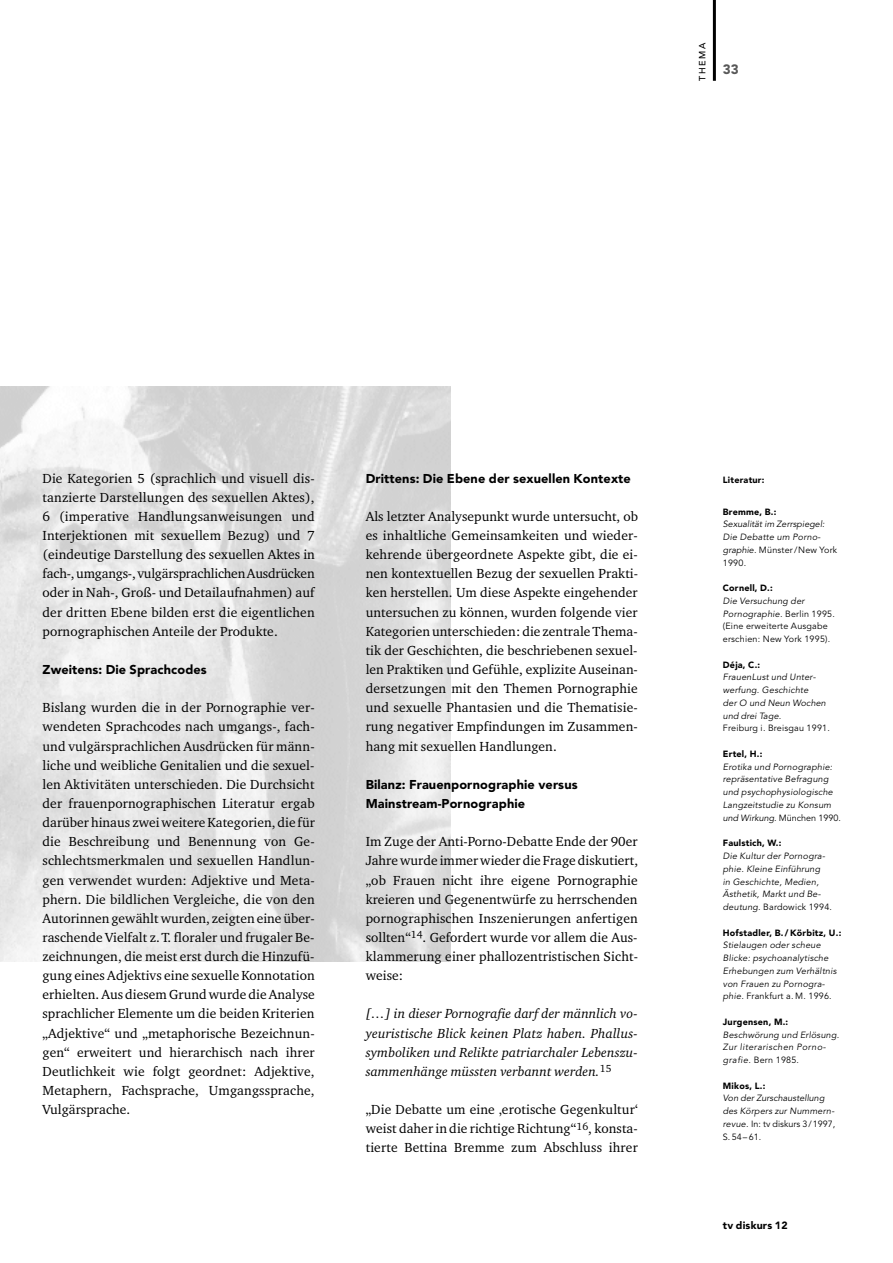
<style>
.page{position:relative;width:893px;height:1263px;background:#fff}
.page>*{position:absolute;margin:0;border:0;box-sizing:border-box;transform-origin:0 0}
.t1{font:13.5px/19.2px "Charter BT";letter-spacing:.01em;color:#000;text-align:justify}
.t2{font:italic 13.5px/19.2px "Charter BT";letter-spacing:.005em;color:#000;text-align:justify}
.t3{font:900 13.5px "Avenir";color:#585858}
.t4{font:900 12.75px/19.2px "Avenir";letter-spacing:.01em;color:#000}
.t5{font:900 10.5px "Avenir";letter-spacing:.02em;color:#000}
.t6{font:italic 9px/12.8px "Avenir";letter-spacing:.02em;color:#000}
.t7{font:900 9px "Avenir";letter-spacing:.025em;color:#000}
.t8{font:9px/12.8px "Avenir";letter-spacing:.02em;color:#000}
.t9{font:500 9px "Avenir";letter-spacing:.165em;color:#000}
.s1{font-style:normal}
.s2{font-style:italic}
</style>
<div class="page">
<img style="left:0;top:387px;width:451px;height:574px">
<hr style="left:713px;top:0;width:3px;height:81px;background:#000">
<p class="t9" style="left:699px;top:81px;width:39px;rotate:-90deg">THEMA</p>
<p class="t3" style="left:723px;top:64px;width:17px">33</p>
<p class="t1" style="left:43px;top:470px;width:274px">Die Kategorien 5 (sprachlich und visuell dis&shy;tanzierte Darstellungen des sexuellen Aktes), 6 (imperative Handlungsanweisungen und Interjektionen mit sexuellem Bezug) und 7 (eindeutige Darstellung des sexuellen Aktes in fach-, umgangs-, vulgärsprachlichen Ausdrücken oder in Nah-, Groß- und Detailaufnahmen) auf der dritten Ebene bilden erst die eigentlichen pornographischen Anteile der Produkte.</p>
<p class="t4" style="left:43px;top:661px;width:166px">Zweitens: Die Sprachcodes</p>
<p class="t1" style="left:43px;top:699px;width:274px">Bislang wurden die in der Pornographie ver&shy;wendeten Sprachcodes nach umgangs-, fach&shy;und vulgärsprachlichen Ausdrücken für männ&shy;liche und weibliche Genitalien und die sexuel&shy;len Aktivitäten unterschieden. Die Durchsicht der frauenpornographischen Literatur ergab darüber hinaus zwei weitere Kategorien, die für die Beschreibung und Benennung von Ge&shy;schlechtsmerkmalen und sexuellen Handlun&shy;gen verwendet wurden: Adjektive und Meta&shy;phern. Die bildlichen Vergleiche, die von den Autorinnen gewählt wurden, zeigten eine über&shy;raschende Vielfalt z.T. floraler und frugaler Be&shy;zeichnungen, die meist erst durch die Hinzufü&shy;gung eines Adjektivs eine sexuelle Konnotation erhielten. Aus diesem Grund wurde die Analyse sprachlicher Elemente um die beiden Kriterien „Adjektive“ und „metaphorische Bezeichnun&shy;gen“ erweitert und hierarchisch nach ihrer Deutlichkeit wie folgt geordnet: Adjektive, Metaphern, Fachsprache, Umgangssprache, Vulgärsprache.</p>
<p class="t4" style="left:366px;top:470px;width:267px">Drittens: Die Ebene der sexuellen Kontexte</p>
<p class="t1" style="left:366px;top:508px;width:274px">Als letzter Analysepunkt wurde untersucht, ob es inhaltliche Gemeinsamkeiten und wieder&shy;kehrende übergeordnete Aspekte gibt, die ei&shy;nen kontextuellen Bezug der sexuellen Prakti&shy;ken herstellen. Um diese Aspekte eingehender untersuchen zu können, wurden folgende vier Kategorien unterschieden: die zentrale Thema&shy;tik der Geschichten, die beschriebenen sexuel&shy;len Praktiken und Gefühle, explizite Auseinan&shy;dersetzungen mit den Themen Pornographie und sexuelle Phantasien und die Thematisie&shy;rung negativer Empfindungen im Zusammen&shy;hang mit sexuellen Handlungen.</p>
<p class="t4" style="left:366px;top:776px;width:213px">Bilanz: Frauenpornographie versus<br>Mainstream-Pornographie</p>
<p class="t1" style="left:366px;top:833px;width:274px">Im Zuge der Anti-Porno-Debatte Ende der 90er Jahre wurde immer wieder die Frage diskutiert, „ob Frauen nicht ihre eigene Pornographie kreieren und Gegenentwürfe zu herrschenden pornographischen Inszenierungen anfertigen sollten“<sup>14</sup>. Gefordert wurde vor allem die Aus&shy;klammerung einer phallozentristischen Sicht&shy;weise:</p>
<p class="t2" style="left:366px;top:1005px;width:274px">[…] in dieser Pornografie darf der männlich vo&shy;yeuristische Blick keinen Platz haben. Phallus&shy;symboliken und Relikte patriarchaler Lebenszu&shy;sammenhänge müssten verbannt werden.<sup>15</sup></p>
<p class="t1" style="left:366px;top:1101px;width:274px">„Die Debatte um eine ‚erotische Gegenkultur‘ weist daher in die richtige Richtung“<sup>16</sup>, konsta&shy;tierte Bettina Bremme zum Abschluss ihrer</p>
<p class="t7" style="left:723px;top:476px;width:43px">Literatur:</p>
<p class="t7" style="left:723px;top:508px;width:55px">Bremme, B.:</p>
<p class="t6" style="left:723px;top:518px;width:116px">Sexualität im Zerrspiegel:<br>Die Debatte um Porno&shy;graphie. <span class="s1">Münster/New York<br>1990.</span></p>
<p class="t7" style="left:723px;top:584px;width:51px">Cornell, D.:</p>
<p class="t8" style="left:723px;top:595px;width:114px"><span class="s2">Die Versuchung der<br>Pornographie.</span> Berlin 1995. (Eine erweiterte Ausgabe erschien: New York 1995).</p>
<p class="t7" style="left:723px;top:661px;width:39px">Déja, C.:</p>
<p class="t6" style="left:723px;top:672px;width:105px">FrauenLust und Unter&shy;werfung. Geschichte<br>der O und Neun Wochen und drei Tage.</p>
<p class="t8" style="left:723px;top:723px;width:109px">Freiburg i. Breisgau 1991.</p>
<p class="t7" style="left:723px;top:750px;width:41px">Ertel, H.:</p>
<p class="t6" style="left:723px;top:761px;width:119px">Erotika und Pornographie: repräsentative Befragung und psychophysiologische<br>Langzeitstudie zu Konsum und Wirkung. <span class="s1">München 1990.</span></p>
<p class="t7" style="left:723px;top:839px;width:60px">Faulstich, W.:</p>
<p class="t6" style="left:723px;top:850px;width:111px">Die Kultur der Pornogra&shy;phie. Kleine Einführung<br>in Geschichte, Medien,<br>Ästhetik, Markt und Be&shy;deutung. <span class="s1">Bardowick 1994.</span></p>
<p class="t7" style="left:723px;top:929px;width:120px">Hofstadler, B./ Körbitz, U.:</p>
<p class="t6" style="left:723px;top:939px;width:115px">Stielaugen oder scheue<br>Blicke: psychoanalytische<br>Erhebungen zum Verhältnis von Frauen zu Pornogra&shy;phie. <span class="s1">Frankfurt a. M. 1996.</span></p>
<p class="t7" style="left:723px;top:1018px;width:67px">Jurgensen, M.:</p>
<p class="t6" style="left:723px;top:1029px;width:118px">Beschwörung und Erlösung.<br>Zur literarischen Porno&shy;grafie. <span class="s1">Bern 1985.</span></p>
<p class="t7" style="left:723px;top:1082px;width:44px">Mikos, L.:</p>
<p class="t6" style="left:723px;top:1093px;width:114px">Von der Zurschaustellung des Körpers zur Nummern&shy;revue. <span class="s1">In: tv diskurs 3/1997,<br>S. 54– 61.</span></p>
<p class="t5" style="left:723px;top:1221px;width:66px">tv diskurs 12</p>
</div>
